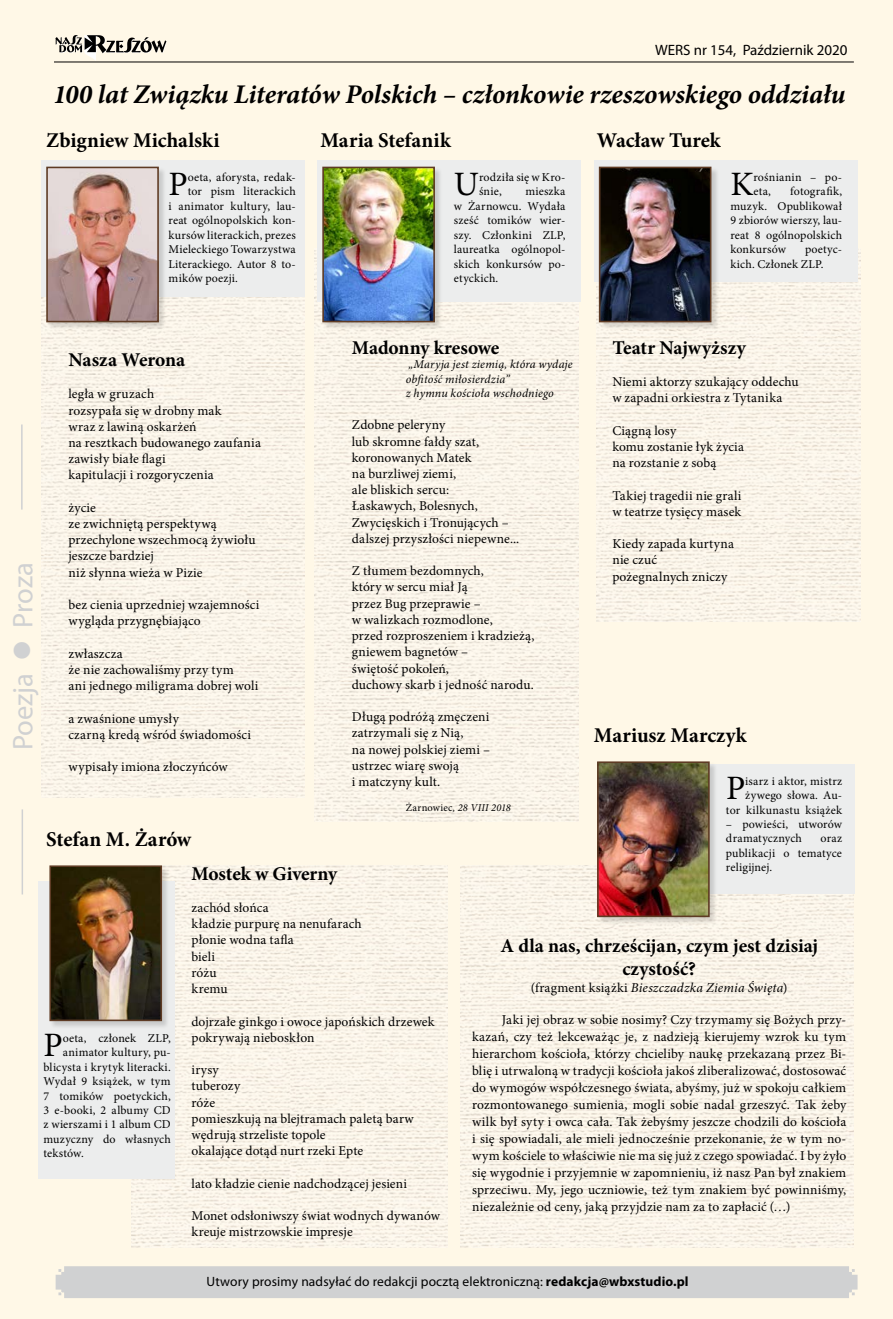
<style>
.page{position:relative;width:893px;height:1319px;background:#fff}
.page>*{position:absolute;margin:0;border:0;box-sizing:border-box;transform-origin:0 0}
.t1{font:34.2px "Minion Pro";color:#000}
.t2{font:28.5px "Myriad Pro";letter-spacing:-.005em;color:#d0d1d2}
.t3{font:italic 700 27px "Minion Pro";letter-spacing:-.005em;color:#000}
.t4{font:700 21px "Minion Pro";color:#000}
.t5{font:700 19.5px/23.4px "Minion Pro";letter-spacing:-.005em;color:#000;text-align:center}
.t6{font:15px "Myriad Pro";color:#000}
.t7{font:13.5px/16.2px "Minion Pro";letter-spacing:.01em;color:#000}
.t8{font:13.5px "Myriad Pro";letter-spacing:.01em;color:#000}
.t9{font:italic 13.5px "Minion Pro";letter-spacing:.01em;color:#000}
.t10{font:12px/14.4px "Minion Pro";letter-spacing:.015em;color:#000}
.t11{font:italic 12px/14.4px "Minion Pro";letter-spacing:.015em;color:#000}
.t12{font:italic 10.5px "Minion Pro";letter-spacing:.02em;color:#000}
.s1{font-style:normal}
.s2{font-weight:700}
</style>
<div class="page">
<div style="left:0;top:0;width:893px;height:1318px;background:#fff8e7"></div>
<img style="left:41px;top:297px;width:264px;height:500px">
<img style="left:132px;top:865px;width:316px;height:382px">
<img style="left:460px;top:865px;width:393px;height:382px">
<img style="left:315px;top:249px;width:263px;height:572px">
<img style="left:597px;top:252px;width:263px;height:369px">
<svg style="left:55px;top:35px;width:112px;height:26px"></svg>
<hr style="left:54px;top:62px;width:800px;height:1px;background:#000">
<div style="left:56px;top:1266px;width:801px;height:31px;background:#d0d1d2"></div>
<div style="left:41px;top:160px;width:264px;height:137px;background:#eceded"></div>
<div style="left:38px;top:881px;width:136px;height:297px;background:#eceded"></div>
<div style="left:624px;top:763px;width:231px;height:130px;background:#eceded"></div>
<div style="left:318px;top:160px;width:263px;height:142px;background:#eceded"></div>
<div style="left:594px;top:160px;width:264px;height:122px;background:#eceded"></div>
<div style="left:46px;top:167px;width:120px;height:164px;background:#000;opacity:.15"></div>
<img style="left:49px;top:170px;width:107px;height:149px">
<div style="left:46px;top:167px;width:113px;height:155px;border:2px solid #5e3b24"></div>
<div style="left:50px;top:866px;width:120px;height:163px;background:#000;opacity:.15"></div>
<img style="left:52px;top:868px;width:107px;height:149px">
<div style="left:49px;top:865px;width:113px;height:155px;border:2px solid #5e3b24"></div>
<div style="left:597px;top:762px;width:120px;height:163px;background:#000;opacity:.15"></div>
<img style="left:600px;top:764px;width:107px;height:150px">
<div style="left:597px;top:761px;width:113px;height:156px;border:2px solid #5e3b24"></div>
<div style="left:322px;top:167px;width:120px;height:164px;background:#000;opacity:.15"></div>
<img style="left:325px;top:170px;width:107px;height:149px">
<div style="left:322px;top:167px;width:113px;height:155px;border:2px solid #5e3b24"></div>
<div style="left:599px;top:167px;width:120px;height:164px;background:#000;opacity:.15"></div>
<img style="left:602px;top:170px;width:106px;height:149px">
<div style="left:599px;top:167px;width:112px;height:155px;border:2px solid #5e3b24"></div>
<hr style="left:22px;top:809px;width:1px;height:85px;background:#d0d1d2">
<hr style="left:21px;top:424px;width:2px;height:85px;background:#d0d1d2">
<p class="t6" style="left:655px;top:41px;width:194px">WERS nr 154, Październik 2020</p>
<h3 class="t3" style="left:53px;top:75px;width:794px">100 lat Związku Literatów Polskich – członkowie rzeszowskiego oddziału</h3>
<h3 class="t4" style="left:46px;top:126px;width:175px">Zbigniew Michalski</h3>
<h3 class="t4" style="left:320px;top:126px;width:132px">Maria Stefanik</h3>
<h3 class="t4" style="left:597px;top:126px;width:125px">Wacław Turek</h3>
<h1 class="t1" style="left:169px;top:162px;width:21px">P</h1>
<p class="t10" style="left:188px;top:170px;width:110px">oeta, aforysta, redak-</p>
<p class="t10" style="left:188px;top:184px;width:110px">tor pism literackich</p>
<p class="t10" style="left:169px;top:199px;width:129px">i animator kultury, lau-</p>
<p class="t10" style="left:169px;top:213px;width:129px">reat ogólnopolskich kon-</p>
<p class="t10" style="left:169px;top:228px;width:129px">kursów literackich, prezes</p>
<p class="t10" style="left:169px;top:242px;width:129px">Mieleckiego Towarzystwa</p>
<p class="t10" style="left:169px;top:256px;width:129px">Literackiego. Autor 8 to-</p>
<p class="t10" style="left:169px;top:271px;width:71px">mików poezji.</p>
<h1 class="t1" style="left:454px;top:162px;width:27px">U</h1>
<p class="t10" style="left:479px;top:170px;width:88px">rodziła się w Kro&shy;śnie,</p>
<p class="t10" style="left:454px;top:184px;width:113px;text-align:justify;text-indent:71px">mieszka w Żarnowcu. Wydała sześć tomików wier&shy;szy. Członkini ZLP, laureatka ogólnopol&shy;skich konkursów po&shy;etyckich.</p>
<h1 class="t1" style="left:730px;top:162px;width:24px">K</h1>
<p class="t10" style="left:753px;top:170px;width:90px">rośnianin – po&shy;eta,</p>
<p class="t10" style="left:730px;top:184px;width:113px;text-align:justify;text-indent:60px">fotografik, muzyk. Opublikował 9 zbiorów wierszy, lau&shy;reat 8 ogólnopolskich konkursów</p>
<p class="t10" style="left:730px;top:242px;width:113px;text-indent:75px">poetyc&shy;kich. Członek ZLP.</p>
<h3 class="t5" style="left:352px;top:335px;width:149px">Madonny kresowe</h3>
<p class="t11" style="left:406px;top:357px;width:168px">„Maryja jest ziemią, która wydaje obfitość miłosierdzia”<br>z hymnu kościoła wschodniego</p>
<p class="t7" style="left:352px;top:417px;width:169px">Zdobne peleryny<br>lub skromne fałdy szat, koronowanych Matek<br>na burzliwej ziemi,<br>ale bliskich sercu:<br>Łaskawych, Bolesnych,<br>Zwycięskich i Tronujących – dalszej przyszłości niepewne...</p>
<p class="t7" style="left:352px;top:563px;width:184px">Z tłumem bezdomnych,<br>który w sercu miał Ją<br>przez Bug przeprawie –<br>w walizkach rozmodlone,<br>przed rozproszeniem i kradzieżą, gniewem bagnetów –<br>świętość pokoleń,<br>duchowy skarb i jedność narodu.</p>
<p class="t7" style="left:352px;top:708px;width:140px">Długą podróżą zmęczeni zatrzymali się z Nią,<br>na nowej polskiej ziemi – ustrzec wiarę swoją<br>i matczyny kult.</p>
<p class="t12" style="left:406px;top:800px;width:107px"><span class="s1">Żarnowiec</span>, 28 VIII 2018</p>
<h3 class="t5" style="left:612px;top:335px;width:135px">Teatr Najwyższy</h3>
<p class="t7" style="left:612px;top:374px;width:188px">Niemi aktorzy szukający oddechu w zapadni orkiestra z Tytanika</p>
<p class="t7" style="left:612px;top:422px;width:133px">Ciągną losy<br>komu zostanie łyk życia na rozstanie z sobą</p>
<p class="t7" style="left:612px;top:487px;width:131px">Takiej tragedii nie grali w teatrze tysięcy masek</p>
<p class="t7" style="left:612px;top:536px;width:123px">Kiedy zapada kurtyna nie czuć pożegnalnych zniczy</p>
<h3 class="t5" style="left:68px;top:347px;width:118px">Nasza Werona</h3>
<p class="t7" style="left:68px;top:386px;width:194px">legła w gruzach<br>rozsypała się w drobny mak<br>wraz z lawiną oskarżeń<br>na resztkach budowanego zaufania zawisły białe flagi<br>kapitulacji i rozgoryczenia</p>
<p class="t7" style="left:68px;top:499px;width:189px">życie<br>ze zwichniętą perspektywą przechylone wszechmocą żywiołu jeszcze bardziej<br>niż słynna wieża w Pizie</p>
<p class="t7" style="left:68px;top:596px;width:192px">bez cienia uprzedniej wzajemności wygląda przygnębiająco</p>
<p class="t7" style="left:68px;top:645px;width:191px">zwłaszcza<br>że nie zachowaliśmy przy tym<br>ani jednego miligrama dobrej woli</p>
<p class="t7" style="left:68px;top:710px;width:184px">a zwaśnione umysły<br>czarną kredą wśród świadomości</p>
<p class="t7" style="left:68px;top:758px;width:161px">wypisały imiona złoczyńców</p>
<h2 class="t2" style="left:5px;top:750px;width:189px;rotate:-90deg">Poezja ● Proza</h2>
<h3 class="t4" style="left:594px;top:720px;width:154px">Mariusz Marczyk</h3>
<p class="t10" style="left:726px;top:773px;width:118px;text-align:right">isarz i aktor, mistrz żywego słowa. Au-<br>tor kilkunastu książek</p>
<p class="t10" style="left:726px;top:816px;width:118px">– powieści, utworów dramatycznych</p>
<h1 class="t1" style="left:726px;top:765px;width:21px">P</h1>
<h3 class="t4" style="left:46px;top:824px;width:147px">Stefan M. Żarów</h3>
<p class="t10" style="left:726px;top:831px;width:118px;text-align:justify;text-indent:95px">oraz publikacji o tematyce religijnej.</p>
<h3 class="t5" style="left:191px;top:861px;width:147px">Mostek w Giverny</h3>
<p class="t7" style="left:191px;top:899px;width:172px">zachód słońca<br>kładzie purpurę na nenufarach płonie wodna tafla<br>bieli<br>różu<br>kremu</p>
<p class="t7" style="left:191px;top:1012px;width:244px">dojrzałe ginkgo i owoce japońskich drzewek pokrywają nieboskłon</p>
<p class="t7" style="left:191px;top:1061px;width:224px">irysy<br>tuberozy<br>róże<br>pomieszkują na blejtramach paletą barw wędrują strzeliste topole<br>okalające dotąd nurt rzeki Epte</p>
<p class="t7" style="left:191px;top:1174px;width:217px">lato kładzie cienie nadchodzącej jesieni</p>
<p class="t7" style="left:191px;top:1207px;width:250px">Monet odsłoniwszy świat wodnych dywanów kreuje mistrzowskie impresje</p>
<h3 class="t5" style="left:500px;top:933px;width:319px">A dla nas, chrześcijan, czym jest dzisiaj czystość?</h3>
<p class="t9" style="left:531px;top:977px;width:258px"><span class="s1">(fragment książki</span> Bieszczadzka Ziemia Święta<span class="s1">)</span></p>
<p class="t7" style="left:472px;top:1011px;width:376px;line-height:17px;text-align:justify;text-indent:30px">Jaki jej obraz w sobie nosimy? Czy trzymamy się Bożych przy&shy;kazań, czy też lekceważąc je, z nadzieją kierujemy wzrok ku tym hierarchom kościoła, którzy chcieliby naukę przekazaną przez Bi&shy;blię i utrwaloną w tradycji kościoła jakoś zliberalizować, dostosować do wymogów współczesnego świata, abyśmy, już w spokoju całkiem rozmontowanego sumienia, mogli sobie nadal grzeszyć. Tak żeby wilk był syty i owca cała. Tak żebyśmy jeszcze chodzili do kościoła i się spowiadali, ale mieli jednocześnie przekonanie, że w tym no&shy;wym kościele to właściwie nie ma się już z czego spowiadać. I by żyło się wygodnie i przyjemnie w zapomnieniu, iż nasz Pan był znakiem sprzeciwu. My, jego uczniowie, też tym znakiem być powinniśmy, niezależnie od ceny, jaką przyjdzie nam za to zapłacić (…)</p>
<h1 class="t1" style="left:44px;top:1022px;width:21px">P</h1>
<p class="t10" style="left:63px;top:1030px;width:110px">oeta, członek ZLP,</p>
<p class="t10" style="left:63px;top:1045px;width:110px">animator kultury, pu-</p>
<p class="t10" style="left:44px;top:1059px;width:129px">blicysta i krytyk literacki.</p>
<p class="t10" style="left:44px;top:1074px;width:129px">Wydał 9 książek, w tym</p>
<p class="t10" style="left:44px;top:1088px;width:129px">7 tomików poetyckich,</p>
<p class="t10" style="left:44px;top:1102px;width:129px">3 e-booki, 2 albumy CD</p>
<p class="t10" style="left:44px;top:1117px;width:129px">z wierszami i 1 album CD</p>
<p class="t10" style="left:44px;top:1131px;width:129px">muzyczny do własnych</p>
<p class="t10" style="left:44px;top:1146px;width:42px">tekstów.</p>
<p class="t8" style="left:207px;top:1272px;width:484px">Utwory prosimy nadsyłać do redakcji pocztą elektroniczną: <span class="s2">redakcja@wbxstudio.pl</span></p>
</div>
